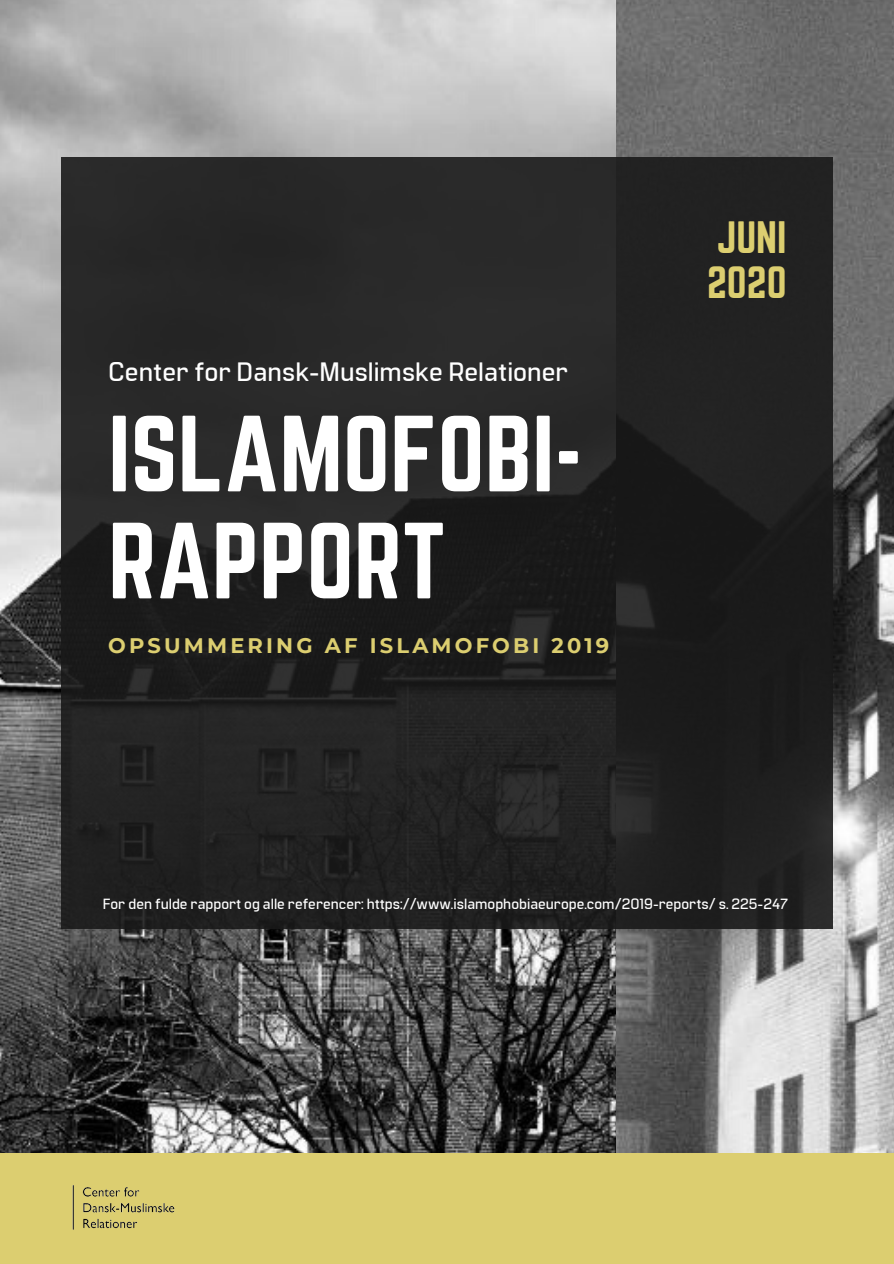
<style>
.page{position:relative;width:894px;height:1264px;background:#fff}
.page>*{position:absolute;margin:0;border:0;box-sizing:border-box;transform-origin:0 0}
.t1{font:94.65px/106.9px "Norwester";color:#fff}
.t2{font:39.75px/45px "Norwester";color:#dcce70}
.t3{font:600 27px "Manifold CF";color:#fff}
.t4{font:700 21px "Montserrat";letter-spacing:.15em;color:#dcce70}
.t5{font:600 15px "Manifold CF";color:#fff}
</style>
<div class="page">
<img style="left:0;top:0;width:893px;height:1153px">
<div style="left:0;top:1153px;width:893px;height:110px;background:#dcce70"></div>
<div style="left:61px;top:157px;width:771px;height:772px;background:#232323"></div>
<img style="left:0;top:1144px;width:230px;height:86px">
<h3 class="t3" style="left:108px;top:354px;width:461px">Center for Dansk-Muslimske Relationer</h3>
<h1 class="t1" style="left:108px;top:404px;width:475px">ISLAMOFOBI-<br>RAPPORT</h1>
<h3 class="t4" style="left:108px;top:632px;width:502px">OPSUMMERING AF ISLAMOFOBI 2019</h3>
<h2 class="t2" style="left:706px;top:216px;width:81px">JUNI<br>2020</h2>
<p class="t5" style="left:103px;top:893px;width:687px">For den fulde rapport og alle referencer: https://www.islamophobiaeurope.com/2019-reports/ s. 225-247</p>
</div>
